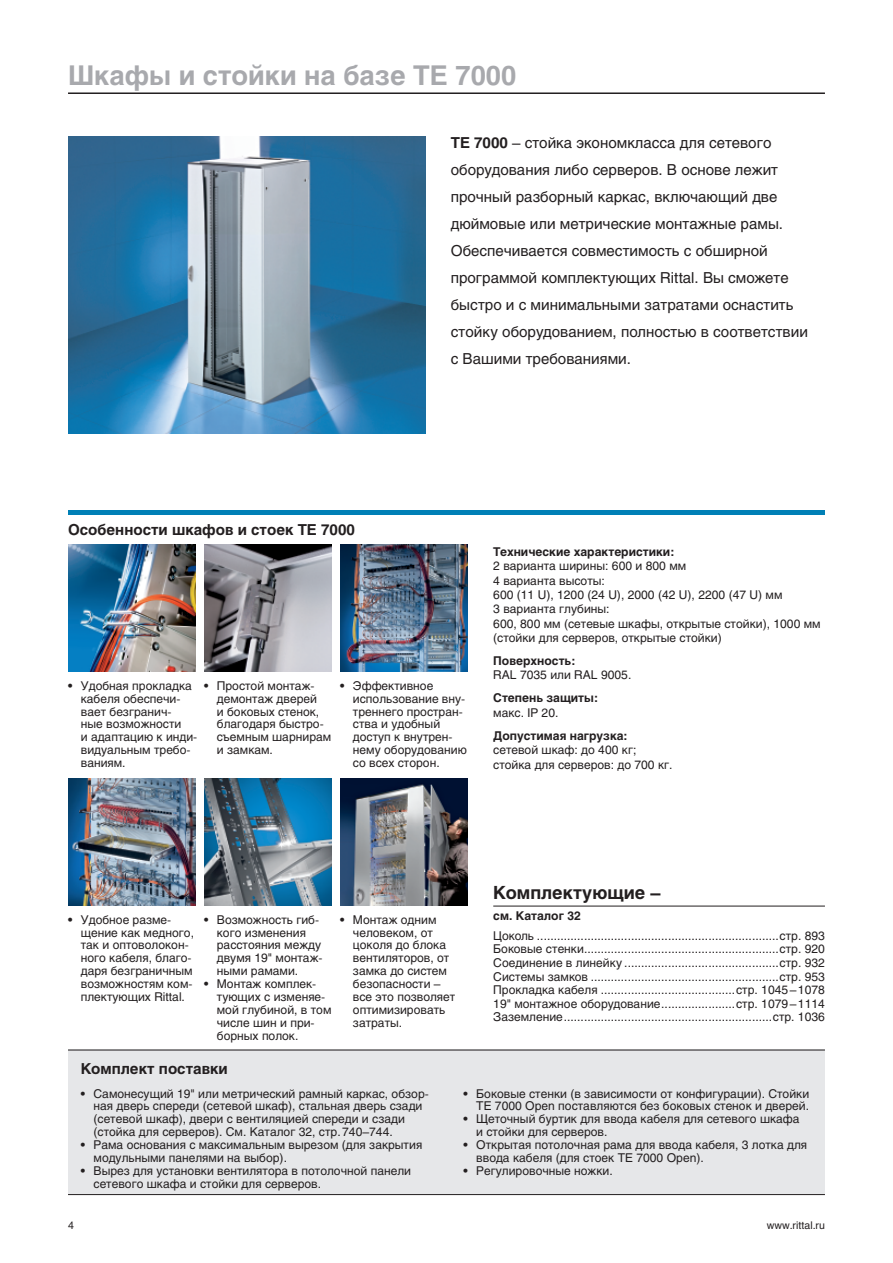
<style>
.page{position:relative;width:893px;height:1263px;background:#fff}
.page>*{position:absolute;margin:0;border:0;box-sizing:border-box;transform-origin:0 0}
.t1{font:700 27px "Helios C";color:#a8a9ad}
.t2{font:700 18px "Helios C";color:#231f20}
.t3{font:15px/27px "Helios C";color:#231f20}
.t4{font:700 15px "Helios C";color:#231f20}
.t5{font:12px/12.9px "Helios C";color:#231f20}
.t6{font:700 12px "Helios C";color:#231f20}
.t7{font:10.5px "Helios C";color:#231f20}
.s1{font-weight:700}
</style>
<div class="page">
<img style="left:68px;top:136px;width:357px;height:298px">
<img style="left:204px;top:544px;width:128px;height:128px">
<img style="left:204px;top:778px;width:128px;height:128px">
<img style="left:340px;top:544px;width:128px;height:128px">
<img style="left:340px;top:778px;width:128px;height:128px">
<img style="left:68px;top:544px;width:128px;height:128px">
<img style="left:68px;top:778px;width:128px;height:128px">
<hr style="left:68px;top:510px;width:757px;height:4px;background:#0080b6">
<div style="left:68px;top:1050px;width:757px;height:145px;background:#e6e7e9"></div>
<hr style="left:493px;top:906px;width:332px;height:1px;background:#231f20">
<hr style="left:68px;top:1050px;width:757px;height:1px;background:#231f20">
<hr style="left:68px;top:1194px;width:757px;height:1px;background:#231f20">
<hr style="left:68px;top:92px;width:757px;height:2px;background:#231f20">
<h1 class="t1" style="left:68px;top:65px;width:450px">Шкафы и стойки на базе TE 7000</h1>
<p class="t4" style="left:68px;top:523px;width:288px">Особенности шкафов и стоек TE 7000</p>
<p class="t3" style="left:451px;top:130px;width:359px"><span class="s1">TE 7000</span> – cтойка экономкласса для сетевого оборудования либо серверов. В основе лежит прочный разборный каркас, включающий две дюймовые или метрические монтажные рамы.<br>Обеспечивается совместимость с обширной программой комплектующих Rittal. Вы сможете быстро и с минимальными затратами оснастить стойку оборудованием, полностью в соответствии с Вашими требованиями.</p>
<p class="t5" style="left:81px;top:680px;width:118px;text-indent:-13px"><span class="s1">•</span> Удобная прокладка кабеля обеспечи&shy;вает безгранич-<br>ные возможности<br>и адаптацию к инди&shy;видуальным требо&shy;ваниям.</p>
<p class="t5" style="left:217px;top:680px;width:116px;text-indent:-13px"><span class="s1">•</span> Простой монтаж&shy;демонтаж дверей<br>и боковых стенок, благодаря быстро&shy;съемным шарнирам и замкам.</p>
<p class="t5" style="left:353px;top:680px;width:115px;text-indent:-13px"><span class="s1">•</span> Эффективное использование вну&shy;треннего простран&shy;ства и удобный доступ к внутрен&shy;нему оборудованию со всех сторон.</p>
<p class="t6" style="left:493px;top:547px;width:183px">Технические характеристики:</p>
<p class="t5" style="left:493px;top:560px;width:329px;line-height:14.4px">2 варианта ширины: 600 и 800 мм<br>4 варианта высоты:<br>600 (11 U), 1200 (24 U), 2000 (42 U), 2200 (47 U) мм<br>3 варианта глубины:<br>600, 800 мм (сетевые шкафы, открытые стойки), 1000 мм (стойки для серверов, открытые стойки)</p>
<p class="t6" style="left:493px;top:656px;width:84px">Поверхность:</p>
<p class="t5" style="left:493px;top:670px;width:140px">RAL 7035 или RAL 9005.</p>
<p class="t6" style="left:493px;top:693px;width:106px">Степень защиты:</p>
<p class="t5" style="left:493px;top:707px;width:67px">макс. IP 20.</p>
<p class="t6" style="left:493px;top:731px;width:136px">Допустимая нагрузка:</p>
<p class="t5" style="left:493px;top:744px;width:181px;line-height:14.4px">сетевой шкаф: до 400 кг; стойка для серверов: до 700 кг.</p>
<p class="t5" style="left:81px;top:914px;width:115px;text-indent:-13px"><span class="s1">•</span> Удобное разме&shy;щение как медного, так и оптоволокон&shy;ного кабеля, благо&shy;даря безграничным возможностям ком&shy;плектующих Rittal.</p>
<p class="t5" style="left:217px;top:914px;width:107px;text-indent:-13px"><span class="s1">•</span> Возможность гиб&shy;кого изменения расстояния между двумя 19" монтаж&shy;ными рамами.</p>
<p class="t5" style="left:217px;top:978px;width:116px;text-indent:-13px"><span class="s1">•</span> Монтаж комплек&shy;тующих с изменяе&shy;мой глубиной, в том числе шин и при&shy;борных полок.</p>
<p class="t4" style="left:81px;top:1063px;width:148px">Комплект поставки</p>
<p class="t5" style="left:353px;top:914px;width:104px;text-indent:-13px"><span class="s1">•</span> Монтаж одним чело веком, от цоколя до блока вентиляторов, от замка до систем безопасности – все это позволяет оптимизировать затраты.</p>
<h2 class="t2" style="left:493px;top:886px;width:169px">Комплектующие –</h2>
<p class="t6" style="left:493px;top:911px;width:89px">см. Каталог 32</p>
<p class="t5" style="left:493px;top:930px;width:333px;line-height:13.5px;text-align:justify">Цоколь ........................................................................стр. 893<br>Боковые стенки ..........................................................стр. 920<br>Соединение в линейку ..............................................стр. 932<br>Системы замков ........................................................стр. 953<br>Прокладка кабеля ........................................стр. 1045 – 1078<br>19" монтажное оборудование ......................стр. 1079 – 1114<br>Заземление ..............................................................стр. 1036</p>
<p class="t5" style="left:94px;top:1088px;width:337px;text-indent:-13px"><span class="s1">•</span> Самонесущий 19" или метрический рамный каркас, обзор&shy;ная дверь спереди (сетевой шкаф), стальная дверь сзади (сетевой шкаф), двери с вентиляцией спереди и сзади (стойка для серверов). См. Каталог 32, стр. 740–744.</p>
<p class="t5" style="left:94px;top:1139px;width:330px;text-indent:-13px"><span class="s1">•</span> Рама основания с максимальным вырезом (для закрытия модульными панелями на выбор).</p>
<p class="t5" style="left:94px;top:1165px;width:319px;text-indent:-13px"><span class="s1">•</span> Вырез для установки вентилятора в потолочной панели сетевого шкафа и стойки для серверов.</p>
<p class="t5" style="left:463px;top:1088px;width:347px;text-align:right"><span class="s1">•</span> Боковые стенки (в зависимости от конфигурации). Стойки<br>TE 7000 Open поставляются без боковых стенок и дверей.</p>
<p class="t5" style="left:476px;top:1114px;width:325px;text-indent:-13px"><span class="s1">•</span> Щеточный буртик для ввода кабеля для сетевого шкафа и стойки для серверов.</p>
<p class="t5" style="left:476px;top:1139px;width:332px;text-indent:-13px"><span class="s1">•</span> Открытая потолочная рама для ввода кабеля, 3 лотка для ввода кабеля (для стоек TE 7000 Open).</p>
<p class="t5" style="left:463px;top:1165px;width:151px"><span class="s1">•</span> Регулировочные ножки.</p>
<p class="t7" style="left:68px;top:1221px;width:7px">4</p>
<p class="t7" style="left:767px;top:1221px;width:60px">www.rittal.ru</p>
</div>
